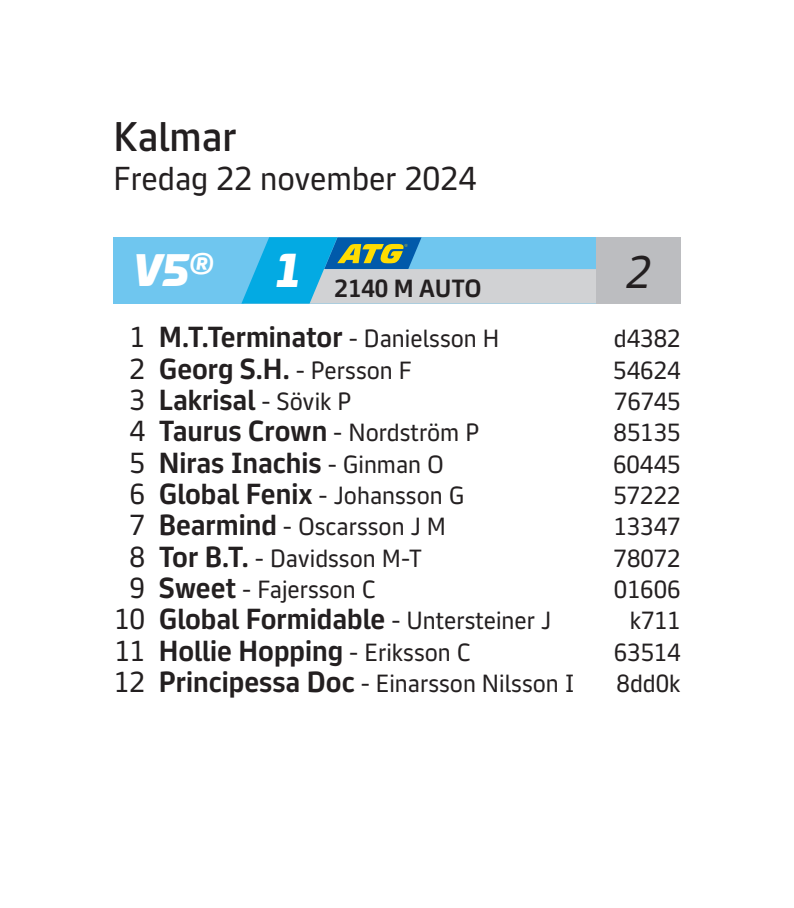
<style>
.page{position:relative;width:794px;height:908px;background:#fff}
.page>*{position:absolute;margin:0;border:0;box-sizing:border-box;transform-origin:0 0}
.t1{font:46px "ATG Rubrik";color:#fff}
.t2{font:44px "ATG Rubrik";color:#fff}
.t3{font:italic 44px "ATG Text";color:#231f20}
.t4{font:500 40px "ATG Text";color:#231f20}
.t5{font:32px "ATG Text";color:#231f20}
.HorseAndRider{font:700 28px "ATG Text";color:#231f20}
.S_REKORD{font:28px "ATG Text";color:#231f20}
.HorseAndRider-2{font:24px "ATG Text";color:#231f20}
.S_REKORD-2{font:24px "ATG Text";color:#231f20}
.t6{font:700 24px "ATG Text";color:#231f20}
.s1{font-weight:400;font-size:24px}
.s2{font-weight:700;font-size:28px}
</style>
<div class="page">
<div style="left:595px;top:237px;width:85px;height:66px;background:#bcbdc0"></div>
<svg style="left:113px;top:237px;width:483px;height:66px;background:#79bfdb"></svg>
<p class="t4" style="left:113px;top:113px;width:125px">Kalmar</p>
<p class="t5" style="left:113px;top:159px;width:364px">Fredag 22 november 2024</p>
<p class="t2" style="left:134px;top:244px;width:80px">V5®</p>
<p class="t1" style="left:277px;top:243px;width:25px">1</p>
<p class="t6" style="left:334px;top:274px;width:149px">2140 M AUTO</p>
<p class="t3" style="left:626px;top:246px;width:26px">2</p>
<p class="S_REKORD" style="left:129px;top:320px;width:17px">1</p>
<p class="HorseAndRider" style="left:159px;top:320px;width:342px">M.T.Terminator <span class="s1">- Danielsson H</span></p>
<p class="S_REKORD-2" style="left:614px;top:324px;width:68px">d4382</p>
<p class="S_REKORD" style="left:129px;top:352px;width:17px">2</p>
<p class="HorseAndRider" style="left:159px;top:351px;width:254px">Georg S.H. <span class="s1">- Persson F</span></p>
<p class="S_REKORD-2" style="left:613px;top:356px;width:69px">54624</p>
<p class="S_REKORD" style="left:129px;top:383px;width:17px">3</p>
<p class="HorseAndRider" style="left:159px;top:383px;width:194px">Lakrisal <span class="s1">- Sövik P</span></p>
<p class="S_REKORD-2" style="left:614px;top:387px;width:68px">76745</p>
<p class="S_REKORD" style="left:129px;top:414px;width:17px">4</p>
<p class="HorseAndRider" style="left:159px;top:414px;width:322px">Taurus Crown <span class="s1">- Nordström P</span></p>
<p class="S_REKORD-2" style="left:613px;top:418px;width:68px">85135</p>
<p class="S_REKORD" style="left:129px;top:446px;width:17px">5</p>
<p class="HorseAndRider" style="left:159px;top:445px;width:287px">Niras Inachis <span class="s1">- Ginman O</span></p>
<p class="S_REKORD-2" style="left:613px;top:449px;width:69px">60445</p>
<p class="S_REKORD" style="left:129px;top:477px;width:17px">6</p>
<p class="HorseAndRider" style="left:159px;top:477px;width:307px">Global Fenix <span class="s1">- Johansson G</span></p>
<p class="S_REKORD-2" style="left:613px;top:481px;width:69px">57222</p>
<p class="S_REKORD" style="left:129px;top:508px;width:17px">7</p>
<p class="HorseAndRider-2" style="left:159px;top:512px;width:289px"><span class="s2">Bearmind</span> - Oscarsson J M</p>
<p class="S_REKORD-2" style="left:613px;top:512px;width:69px">13347</p>
<p class="S_REKORD" style="left:129px;top:540px;width:17px">8</p>
<p class="HorseAndRider-2" style="left:159px;top:543px;width:265px"><span class="s2">Tor B.T.</span> - Davidsson M-T</p>
<p class="S_REKORD-2" style="left:613px;top:543px;width:68px">78072</p>
<p class="S_REKORD" style="left:129px;top:571px;width:17px">9</p>
<p class="HorseAndRider-2" style="left:159px;top:575px;width:219px"><span class="s2">Sweet</span> - Fajersson C</p>
<p class="S_REKORD-2" style="left:614px;top:575px;width:68px">01606</p>
<p class="S_REKORD" style="left:114px;top:602px;width:33px">10</p>
<p class="HorseAndRider" style="left:159px;top:602px;width:394px">Global Formidable <span class="s1">- Untersteiner J</span></p>
<p class="S_REKORD-2" style="left:629px;top:606px;width:52px">k711</p>
<p class="S_REKORD" style="left:114px;top:633px;width:32px">11</p>
<p class="HorseAndRider" style="left:159px;top:633px;width:314px">Hollie Hopping <span class="s1">- Eriksson C</span></p>
<p class="S_REKORD-2" style="left:614px;top:637px;width:68px">63514</p>
<p class="S_REKORD" style="left:114px;top:665px;width:33px">12</p>
<p class="HorseAndRider-2" style="left:159px;top:669px;width:417px"><span class="s2">Principessa Doc</span> - Einarsson Nilsson I</p>
<p class="S_REKORD-2" style="left:616px;top:669px;width:65px">8dd0k</p>
</div>
